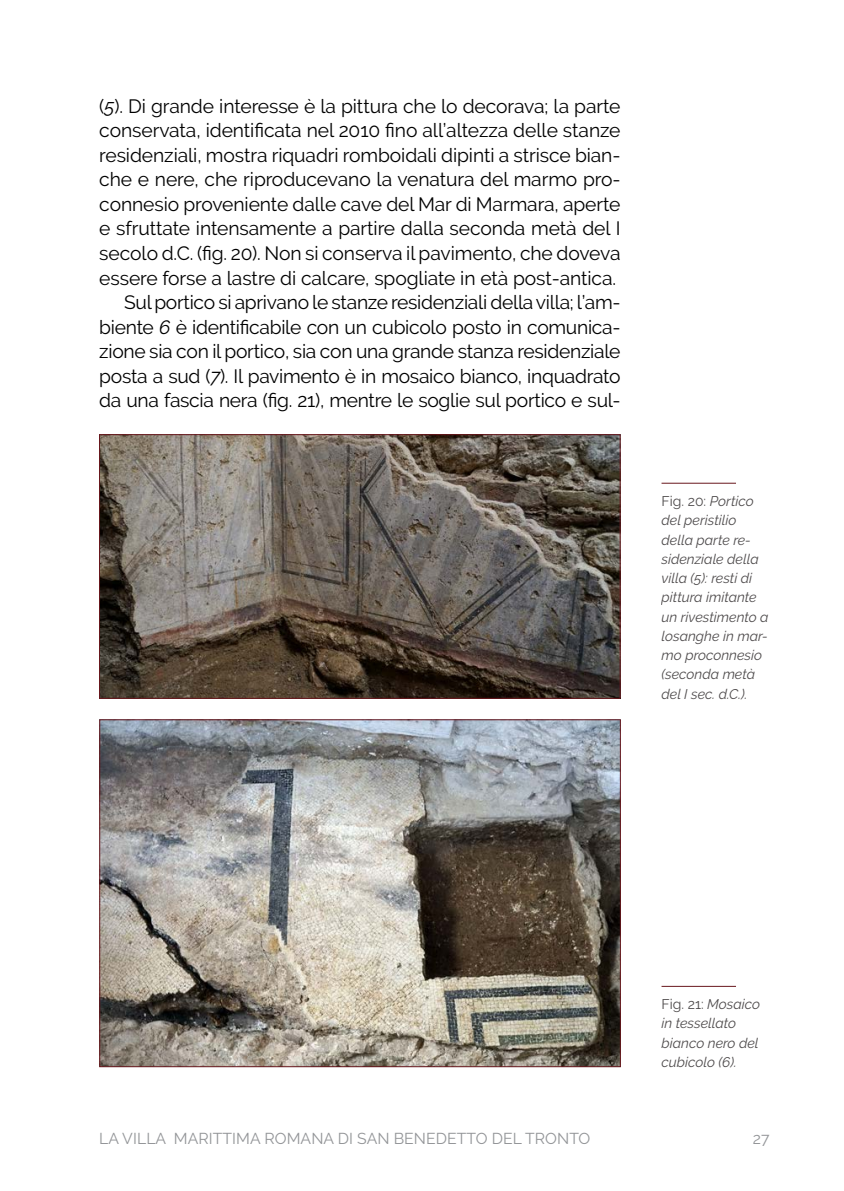
<style>
.page{position:relative;width:844px;height:1191px;background:#fff}
.page>*{position:absolute;margin:0;border:0;box-sizing:border-box;transform-origin:0 0}
.t1{font:19.25px/24.5px "Raleway";letter-spacing:-.015em;color:#000;text-align:justify}
.t2{font:15.75px "Raleway";letter-spacing:.005em;color:#939598}
.t3{font:italic 14px/19.2px "Raleway";color:#231f20}
.s1{font-style:italic}
.s2{font-style:normal}
</style>
<div class="page">
<img style="left:101px;top:436px;width:517px;height:260px">
<div style="left:99px;top:434px;width:521px;height:264px;border:1px solid #68171d"></div>
<img style="left:101px;top:721px;width:517px;height:344px">
<hr style="left:661px;top:483px;width:74px;height:1px;background:#68171d">
<hr style="left:661px;top:986px;width:74px;height:1px;background:#68171d">
<p class="t1" style="left:99px;top:94px;width:522px">(<span class="s1">5</span>). Di grande interesse è la pittura che lo decorava; la parte conservata, identificata nel 2010 fino all’altezza delle stanze residenziali, mostra riquadri romboidali dipinti a strisce bian&shy;che e nere, che riproducevano la venatura del marmo pro&shy;connesio proveniente dalle cave del Mar di Marmara, aperte e sfruttate intensamente a partire dalla seconda metà del I secolo d.C. (fig. 20). Non si conserva il pavimento, che doveva essere forse a lastre di calcare, spogliate in età post-antica.</p>
<p class="t1" style="left:99px;top:290px;width:522px;text-indent:25px">Sul portico si aprivano le stanze residenziali della villa; l’am&shy;biente <span class="s1">6</span> è identificabile con un cubicolo posto in comunica&shy;zione sia con il portico, sia con una grande stanza residenziale posta a sud (<span class="s1">7</span>). Il pavimento è in mosaico bianco, inquadrato da una fascia nera (fig. 21), mentre le soglie sul portico e sul-</p>
<p class="t3" style="left:661px;top:491px;width:109px"><span class="s2">Fig. 20:</span> Portico del peristilio della parte re&shy;sidenziale della villa (5): resti di pittura imitante un rivestimento a losanghe in mar&shy;mo proconnesio (seconda metà del I sec. d.C.).</p>
<p class="t3" style="left:661px;top:994px;width:100px"><span class="s2">Fig. 21:</span> Mosaico in tessellato bianco nero del cubicolo (6).</p>
<p class="t2" style="left:99px;top:1129px;width:492px">LA VILLA MARITTIMA ROMANA DI SAN BENEDETTO DEL TRONTO</p>
<p class="t2" style="left:752px;top:1129px;width:18px">27</p>
</div>
